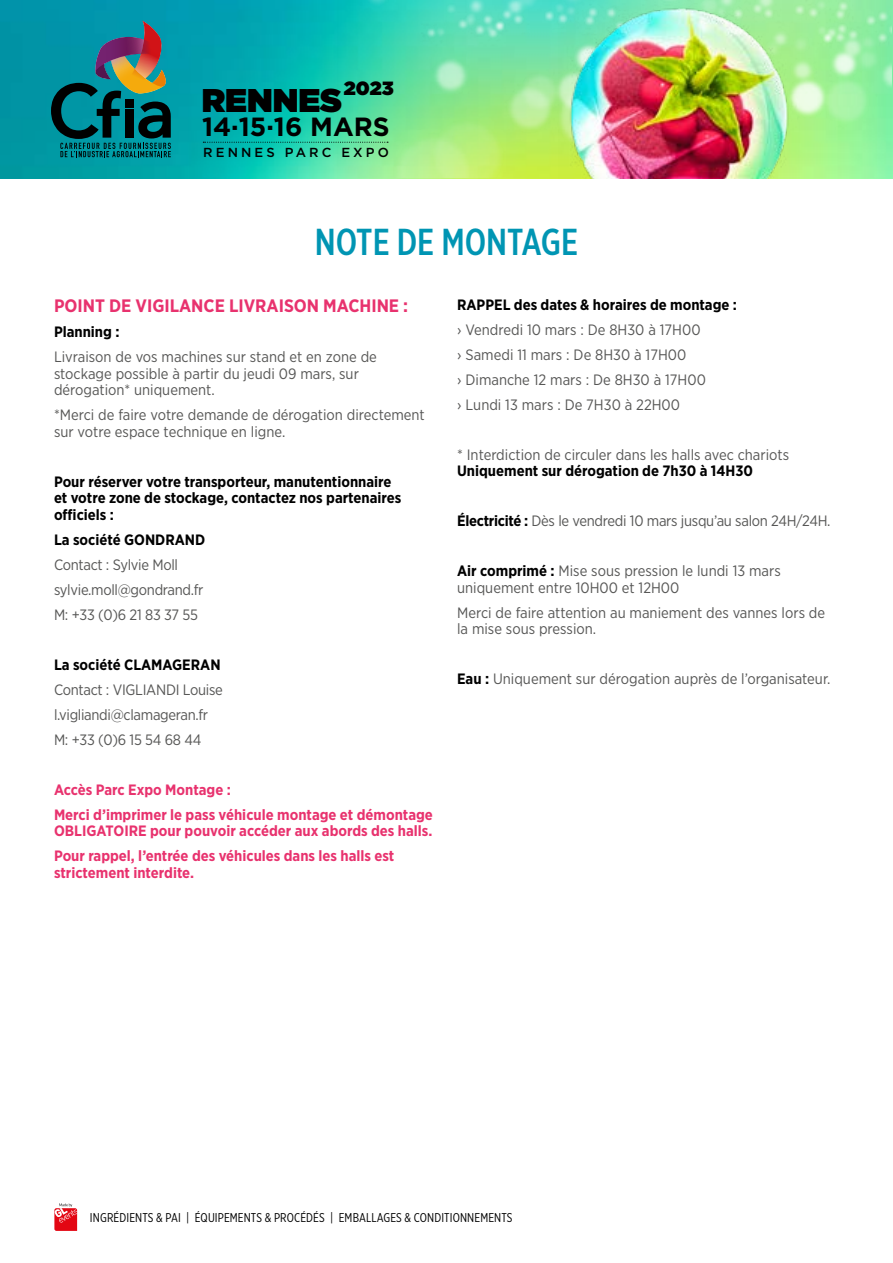
<style>
.page{position:relative;width:893px;height:1263px;background:#fff}
.page>*{position:absolute;margin:0;border:0;box-sizing:border-box;transform-origin:0 0}
.grand_titre{font:500 37.5px "Gotham X Narrow";color:#0095b3}
.t1{font:900 32.85px "Gotham";color:#000}
.t2{font:700 26.25px "Gotham";color:#000}
.t3{font:900 19.2px "Gotham";color:#000}
.t4{font:700 18px "Gotham Narrow";color:#e8326e}
.t5{font:15px/16.5px "Gotham Narrow";color:#575756}
.t6{font:700 15px/16.5px "Gotham Narrow";color:#e8326e}
.t7{font:700 15px/16.5px "Gotham Narrow";color:#000}
.t8{font:15px "Gotham Narrow";letter-spacing:-.02em;color:#575756}
.t9{font:500 13.05px "Gotham";letter-spacing:.235em;color:#000}
.t10{font:12.75px "Gotham X Narrow";letter-spacing:.01em;color:#000}
.s1{font-weight:700;color:#000}
</style>
<div class="page">
<img style="left:0;top:0;width:893px;height:179px">
<img style="left:338px;top:0;width:554px;height:177px">
<img style="left:558px;top:0;width:241px;height:179px">
<svg style="left:54px;top:1203px;width:23px;height:28px"></svg>
<svg style="left:51px;top:20px;width:120px;height:137px;background:#207278"></svg>
<div style="left:125px;top:99px;width:9px;height:9px;background:#000"></div>
<div style="left:125px;top:109px;width:9px;height:29px;background:#000"></div>
<svg style="left:203px;top:142px;width:185px;height:1px"></svg>
<p class="t3" style="left:344px;top:74px;width:51px">2023</p>
<h3 class="t2" style="left:202px;top:110px;width:189px">14·15·16 MARS</h3>
<p class="t9" style="left:203px;top:144px;width:187px">RENNES PARC EXPO</p>
<h2 class="t1" style="left:202px;top:77px;width:142px">RENNES</h2>
<p class="grand_titre" style="left:315px;top:219px;width:265px">NOTE DE MONTAGE</p>
<p class="t4" style="left:54px;top:294px;width:356px">POINT DE VIGILANCE LIVRAISON MACHINE :</p>
<p class="t7" style="left:54px;top:323px;width:67px">Planning :</p>
<p class="t5" style="left:54px;top:348px;width:324px">Livraison de vos machines sur stand et en zone de stockage possible à partir du jeudi 09 mars, sur dérogation* uniquement.</p>
<p class="t5" style="left:54px;top:406px;width:372px">*Merci de faire votre demande de dérogation directement sur votre espace technique en ligne.</p>
<p class="t7" style="left:54px;top:473px;width:349px">Pour réserver votre transporteur, manutentionnaire et votre zone de stockage, contactez nos partenaires officiels :</p>
<p class="t7" style="left:54px;top:531px;width:153px">La société GONDRAND</p>
<p class="t8" style="left:54px;top:555px;width:126px">Contact : Sylvie Moll</p>
<p class="t8" style="left:54px;top:580px;width:151px">sylvie.moll@gondrand.fr</p>
<p class="t5" style="left:54px;top:606px;width:145px">M: +33 (0)6 21 83 37 55</p>
<p class="t7" style="left:54px;top:656px;width:168px">La société CLAMAGERAN</p>
<p class="t8" style="left:54px;top:680px;width:170px">Contact : VIGLIANDI Louise</p>
<p class="t8" style="left:54px;top:705px;width:156px">l.vigliandi@clamageran.fr</p>
<p class="t5" style="left:54px;top:731px;width:149px">M: +33 (0)6 15 54 68 44</p>
<p class="t6" style="left:54px;top:781px;width:178px">Accès Parc Expo Montage :</p>
<p class="t6" style="left:54px;top:806px;width:380px">Merci d’imprimer le pass véhicule montage et démontage<br>OBLIGATOIRE pour pouvoir accéder aux abords des halls.</p>
<p class="t6" style="left:54px;top:847px;width:342px">Pour rappel, l’entrée des véhicules dans les halls est strictement interdite.</p>
<p class="t7" style="left:457px;top:296px;width:281px">RAPPEL des dates &amp; horaires de montage :</p>
<p class="t5" style="left:457px;top:321px;width:245px">› Vendredi 10 mars : De 8H30 à 17H00</p>
<p class="t5" style="left:457px;top:346px;width:231px">› Samedi 11 mars : De 8H30 à 17H00</p>
<p class="t5" style="left:457px;top:371px;width:250px">› Dimanche 12 mars : De 8H30 à 17H00</p>
<p class="t5" style="left:457px;top:396px;width:224px">› Lundi 13 mars : De 7H30 à 22H00</p>
<p class="t5" style="left:457px;top:446px;width:334px">* Interdiction de circuler dans les halls avec chariots<br><span class="s1">Uniquement sur dérogation de 7h30 à 14H30</span></p>
<p class="t8" style="left:457px;top:512px;width:375px"><span class="s1">Électricité :</span> Dès le vendredi 10 mars jusqu’au salon 24H/24H.</p>
<p class="t5" style="left:457px;top:562px;width:325px"><span class="s1">Air comprimé :</span> Mise sous pression le lundi 13 mars uniquement entre 10H00 et 12H00</p>
<p class="t5" style="left:457px;top:604px;width:370px">Merci de faire attention au maniement des vannes lors de la mise sous pression.</p>
<p class="t5" style="left:457px;top:670px;width:375px"><span class="s1">Eau :</span> Uniquement sur dérogation auprès de l’organisateur.</p>
<p class="t10" style="left:90px;top:1210px;width:424px">INGRÉDIENTS &amp; PAI | ÉQUIPEMENTS &amp; PROCÉDÉS | EMBALLAGES &amp; CONDITIONNEMENTS</p>
</div>
